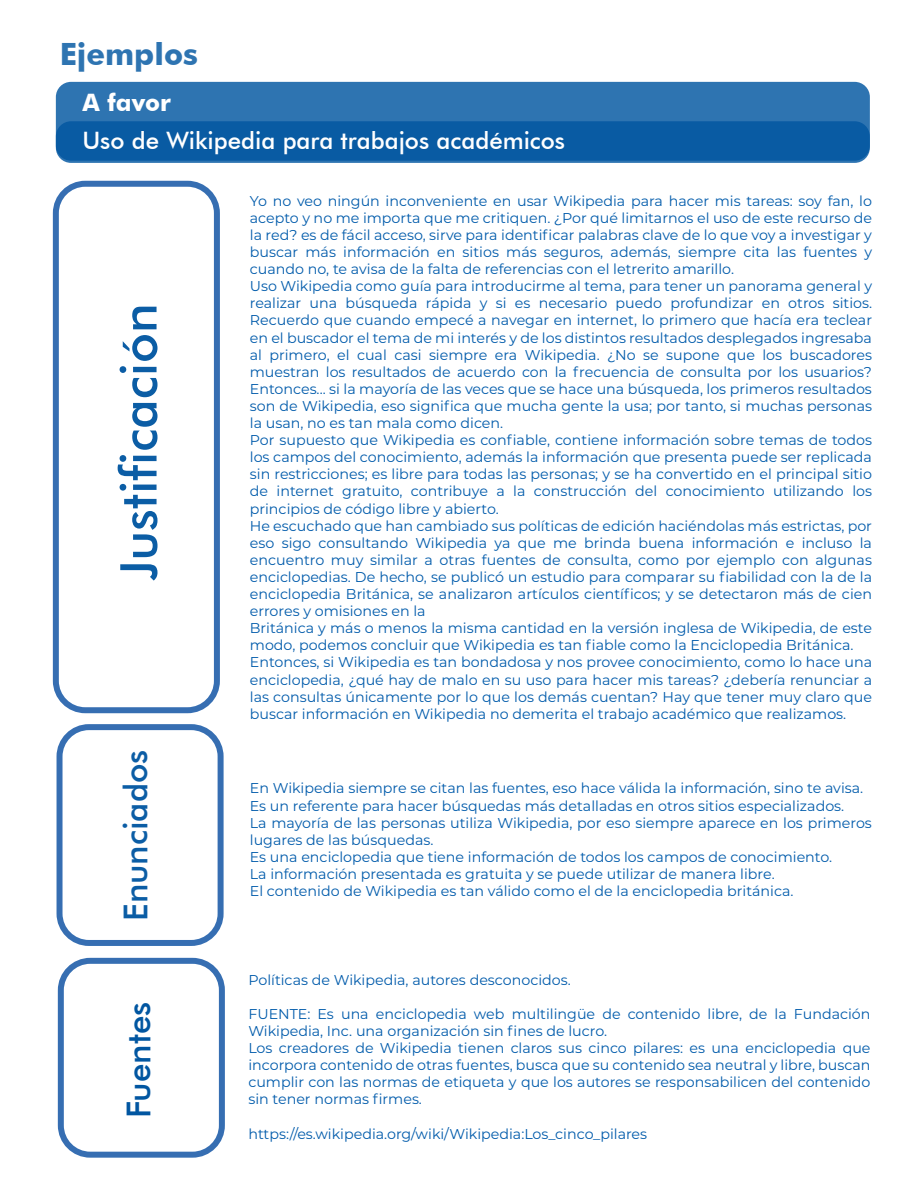
<style>
.page{position:relative;width:918px;height:1188px;background:#fff}
.page>*{position:absolute;margin:0;border:0;box-sizing:border-box;transform-origin:0 0}
.t1{font:500 50.7px "Futura BT";color:#0156a1}
.t2{font:500 33px "Futura BT";color:#0156a1}
.t3{font:700 30.6px "Futura BT";color:#0156a1}
.t4{font:500 24px "Futura BT";color:#fff}
.t5{font:700 24px "Futura BT";color:#fff}
.t6{font:14.25px/17.1px "Montserrat";color:#015bab}
</style>
<div class="page">
<svg style="left:56px;top:82px;width:814px;height:81px;background:#1c68aa"></svg>
<div style="left:53px;top:181px;width:167px;height:532px;border:6px solid #0a4fa2;border-radius:29px"></div>
<div style="left:57px;top:724px;width:167px;height:222px;border:6px solid #0a4fa2;border-radius:29px"></div>
<div style="left:58px;top:958px;width:167px;height:200px;border:6px solid #0a4fa2;border-radius:29px"></div>
<h3 class="t3" style="left:60px;top:35px;width:140px">Ejemplos</h3>
<h3 class="t5" style="left:83px;top:88px;width:90px">A favor</h3>
<h3 class="t4" style="left:82px;top:126px;width:484px">Uso de Wikipedia para trabajos académicos</h3>
<h1 class="t1" style="left:108px;top:581px;width:279px;rotate:-90deg">Justificación</h1>
<h2 class="t2" style="left:116px;top:921px;width:173px;rotate:-90deg">Enunciados</h2>
<h2 class="t2" style="left:119px;top:1118px;width:118px;rotate:-90deg">Fuentes</h2>
<p class="t6" style="left:250px;top:192px;width:624px">Yo no veo ningún inconveniente en usar Wikipedia para hacer mis tareas: soy fan, lo acepto y no me importa que me critiquen. ¿Por qué limitarnos el uso de este recurso de la red? es de fácil acceso, sirve para identificar palabras clave de lo que voy a investigar y buscar más información en sitios más seguros, además, siempre cita las fuentes y cuando no, te avisa de la falta de referencias con el letrerito amarillo.<br>Uso Wikipedia como guía para introducirme al tema, para tener un panorama general y realizar una búsqueda rápida y si es necesario puedo profundizar en otros sitios.<br>Recuerdo que cuando empecé a navegar en internet, lo primero que hacía era teclear en el buscador el tema de mi interés y de los distintos resultados desplegados ingresaba al primero, el cual casi siempre era Wikipedia. ¿No se supone que los buscadores muestran los resultados de acuerdo con la frecuencia de consulta por los usuarios?<br>Entonces... si la mayoría de las veces que se hace una búsqueda, los primeros resultados son de Wikipedia, eso significa que mucha gente la usa; por tanto, si muchas personas la usan, no es tan mala como dicen.<br>Por supuesto que Wikipedia es confiable, contiene información sobre temas de todos los campos del conocimiento, además la información que presenta puede ser replicada sin restricciones; es libre para todas las personas; y se ha convertido en el principal sitio de internet gratuito, contribuye a la construcción del conocimiento utilizando los principios de código libre y abierto.<br>He escuchado que han cambiado sus políticas de edición haciéndolas más estrictas, por eso sigo consultando Wikipedia ya que me brinda buena información e incluso la encuentro muy similar a otras fuentes de consulta, como por ejemplo con algunas enciclopedias. De hecho, se publicó un estudio para comparar su fiabilidad con la de la enciclopedia Británica, se analizaron artículos científicos; y se detectaron más de cien errores y omisiones en la<br>Británica y más o menos la misma cantidad en la versión inglesa de Wikipedia, de este modo, podemos concluir que Wikipedia es tan fiable como la Enciclopedia Británica.<br>Entonces, si Wikipedia es tan bondadosa y nos provee conocimiento, como lo hace una enciclopedia, ¿qué hay de malo en su uso para hacer mis tareas? ¿debería renunciar a las consultas únicamente por lo que los demás cuentan? Hay que tener muy claro que buscar información en Wikipedia no demerita el trabajo académico que realizamos.</p>
<p class="t6" style="left:250px;top:779px;width:624px">En Wikipedia siempre se citan las fuentes, eso hace válida la información, sino te avisa.<br>Es un referente para hacer búsquedas más detalladas en otros sitios especializados.<br>La mayoría de las personas utiliza Wikipedia, por eso siempre aparece en los primeros lugares de las búsquedas.<br>Es una enciclopedia que tiene información de todos los campos de conocimiento.<br>La información presentada es gratuita y se puede utilizar de manera libre.<br>El contenido de Wikipedia es tan válido como el de la enciclopedia británica.</p>
<p class="t6" style="left:248px;top:971px;width:324px">Políticas de Wikipedia, autores desconocidos.</p>
<p class="t6" style="left:248px;top:1005px;width:624px">FUENTE: Es una enciclopedia web multilingüe de contenido libre, de la Fundación Wikipedia, Inc. una organización sin fines de lucro.<br>Los creadores de Wikipedia tienen claros sus cinco pilares: es una enciclopedia que incorpora contenido de otras fuentes, busca que su contenido sea neutral y libre, buscan cumplir con las normas de etiqueta y que los autores se responsabilicen del contenido sin tener normas firmes.</p>
<p class="t6" style="left:248px;top:1124px;width:400px">https://es.wikipedia.org/wiki/Wikipedia:Los_cinco_pilares</p>
</div>
